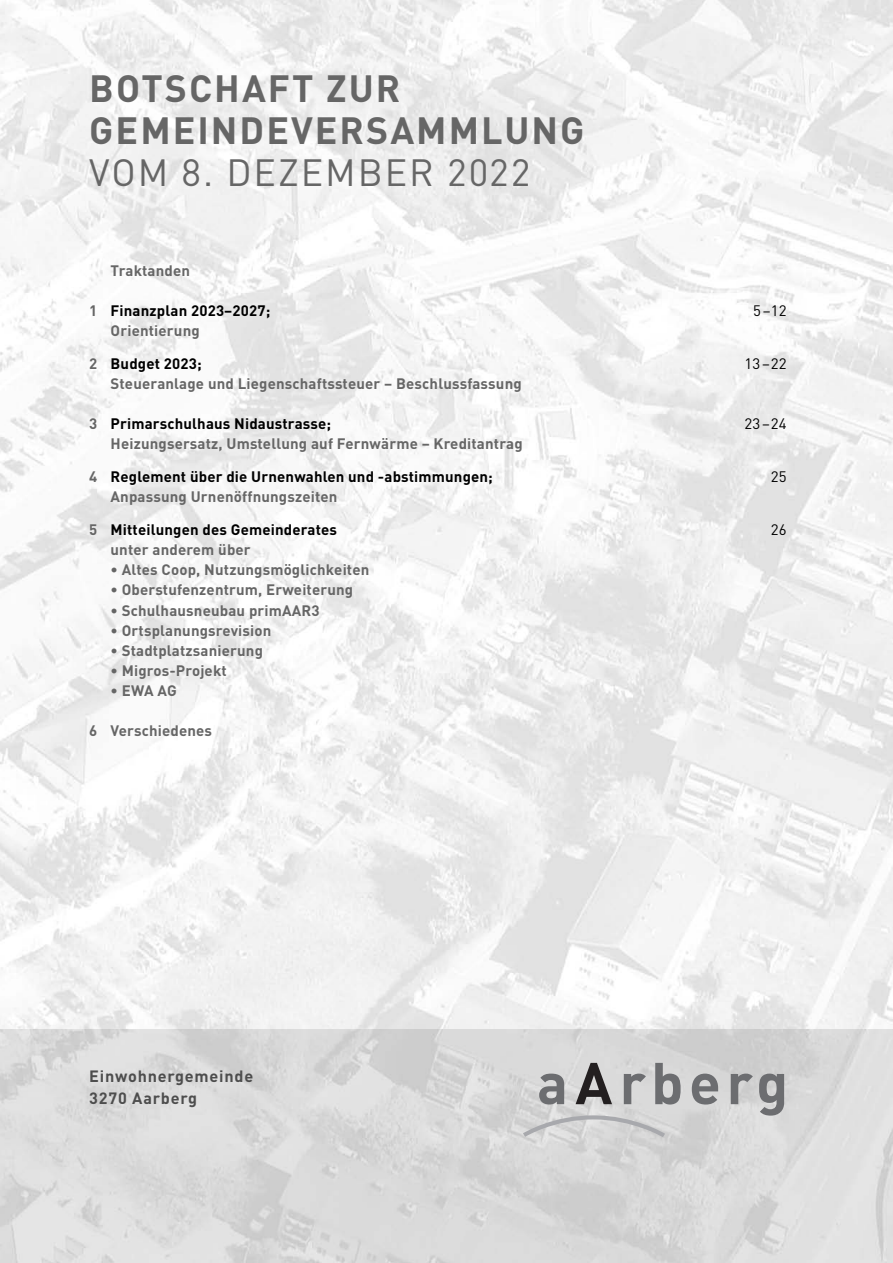
<style>
.page{position:relative;width:893px;height:1263px;background:#fff}
.page>*{position:absolute;margin:0;border:0;box-sizing:border-box;transform-origin:0 0}
.t1{font:700 37.5px/42px "DIN";letter-spacing:.055em;color:#666}
.t2{font:37.5px "DIN";letter-spacing:.05em;color:#666}
.t3{font:700 16.2px/21.6px "DIN";letter-spacing:.05em;color:#4d4d4d}
.t4{font:700 15px/32.8px "DIN";letter-spacing:.01em;color:#666;text-align:right}
.t5{font:700 15px "DIN";letter-spacing:.01em;color:#000}
.t6{font:15px "DIN";letter-spacing:.01em;color:#000}
.s1{color:#666}
.s2{color:#000}
</style>
<div class="page">
<img style="left:0;top:0;width:893px;height:1029px">
<img style="left:0;top:1029px;width:893px;height:234px">
<svg style="left:539px;top:1073px;width:25px;height:31px"></svg>
<svg style="left:576px;top:1063px;width:36px;height:41px"></svg>
<svg style="left:624px;top:1073px;width:22px;height:31px"></svg>
<svg style="left:655px;top:1063px;width:25px;height:41px"></svg>
<svg style="left:692px;top:1073px;width:26px;height:31px"></svg>
<svg style="left:731px;top:1073px;width:22px;height:31px"></svg>
<svg style="left:759px;top:1073px;width:25px;height:42px"></svg>
<svg style="left:523px;top:1115px;width:142px;height:22px;background:#cececf"></svg>
<h1 class="t1" style="left:89px;top:68px;width:497px">BOTSCHAFT ZUR<br>GEMEINDEVERSAMMLUNG</h1>
<h1 class="t2" style="left:89px;top:152px;width:442px">VOM 8. DEZEMBER 2022</h1>
<p class="t4" style="left:111px;top:254px;width:81px">Traktanden</p>
<p class="t5" style="left:89px;top:302px;width:183px"><span class="s1">1</span> Finanzplan 2023–2027;</p>
<p class="t6" style="left:753px;top:302px;width:35px">5–12</p>
<p class="t4" style="left:89px;top:314px;width:114px">Orientierung<br>2 <span class="s2">Budget 2023;</span></p>
<p class="t6" style="left:744px;top:355px;width:44px">13–22</p>
<p class="t4" style="left:111px;top:367px;width:413px">Steueranlage und Liegenschaftssteuer – Beschlussfassung</p>
<p class="t5" style="left:89px;top:415px;width:243px"><span class="s1">3</span> Primarschulhaus Nidaustrasse;</p>
<p class="t6" style="left:744px;top:415px;width:44px">23–24</p>
<p class="t4" style="left:89px;top:428px;width:435px;text-align:left;text-indent:21px">Heizungsersatz, Umstellung auf Fernwärme – Kreditantrag<br>4 <span class="s2">Reglement über die Urnenwahlen und -abstimmungen;</span></p>
<p class="t6" style="left:771px;top:468px;width:17px">25</p>
<p class="t4" style="left:89px;top:481px;width:250px">Anpassung Urnenöffnungszeiten<br>5 <span class="s2">Mitteilungen des Gemeinderates</span></p>
<p class="t4" style="left:111px;top:534px;width:142px">unter anderem über</p>
<p class="t4" style="left:111px;top:554px;width:260px">• Altes Coop, Nutzungsmöglichkeiten</p>
<p class="t4" style="left:111px;top:574px;width:244px">• Oberstufenzentrum, Erweiterung</p>
<p class="t4" style="left:111px;top:594px;width:211px">• Schulhausneubau primAAR3</p>
<p class="t4" style="left:111px;top:614px;width:162px">• Ortsplanungsrevision</p>
<p class="t4" style="left:111px;top:634px;width:154px">• Stadtplatzsanierung</p>
<p class="t4" style="left:111px;top:654px;width:118px">• Migros-Projekt</p>
<p class="t4" style="left:111px;top:674px;width:68px">• EWA AG</p>
<p class="t4" style="left:89px;top:714px;width:124px">6 Verschiedenes</p>
<p class="t3" style="left:89px;top:1066px;width:166px">Einwohnergemeinde<br>3270 Aarberg</p>
<p class="t6" style="left:771px;top:521px;width:17px">26</p>
</div>
